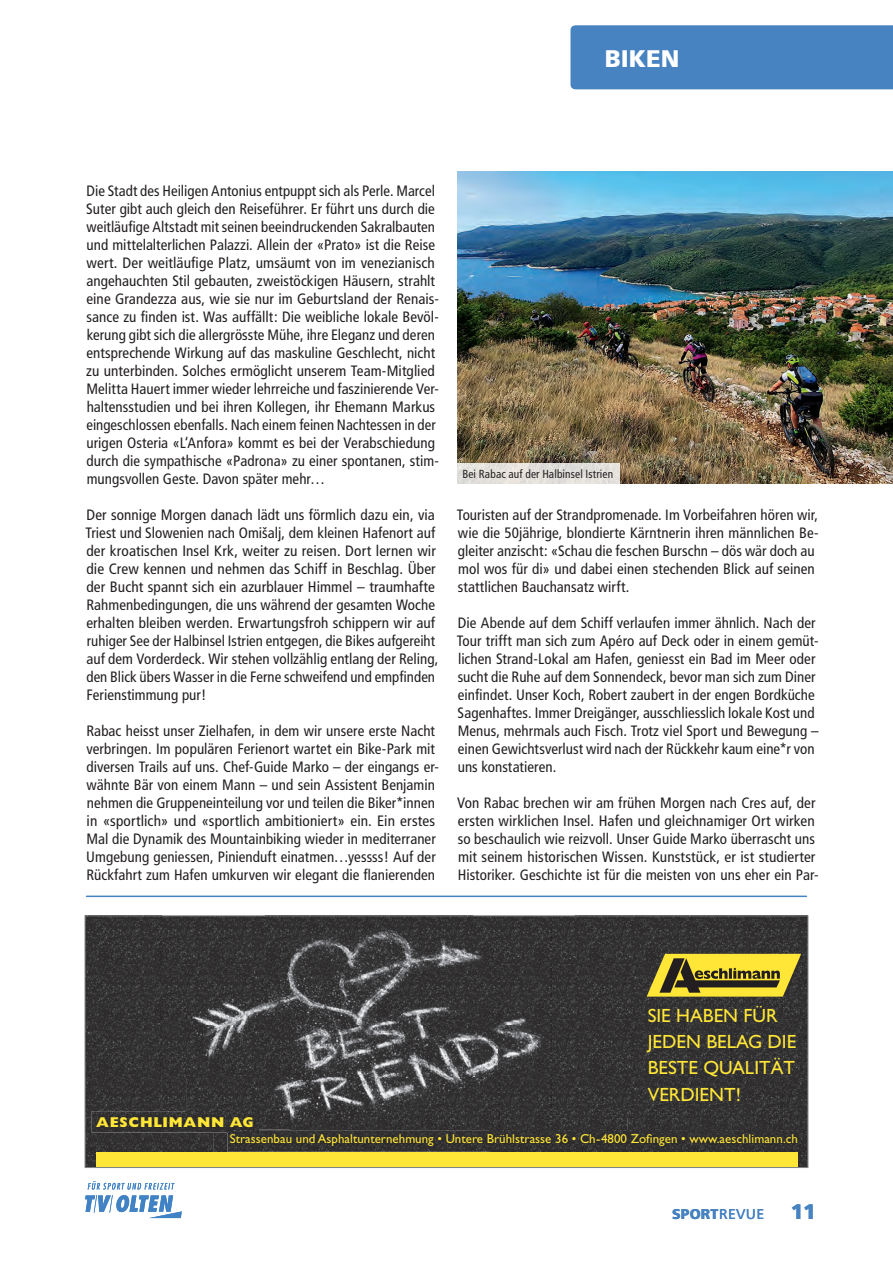
<style>
.page{position:relative;width:893px;height:1263px;background:#fff}
.page>*{position:absolute;margin:0;border:0;box-sizing:border-box;transform-origin:0 0}
.t1{font:900 24px "Frutiger";color:#fff}
.t2{font:900 21px "Frutiger";color:#4782c1}
.t3{font:19.2px/26.4px "Gill Sans";color:#ffe637}
.t4{font:condensed 15px/18px "Frutiger";letter-spacing:.005em;color:#231f20}
.t5{font:14.25px "Gill Sans Extra Bold OV OBIBBC";letter-spacing:.05em;color:#ffe637}
.t6{font:900 14.1px "Frutiger";letter-spacing:.01em;color:#4782c1}
.t7{font:12.9px "Gill Sans";color:#ffe637}
.t8{font:condensed 11.7px "Frutiger";letter-spacing:.015em;color:#231f20}
.s1{font-weight:400}
</style>
<div class="page">
<hr style="left:87px;top:895px;width:719px;height:2px;background:#4782c1">
<img style="left:87px;top:917px;width:178px;height:49px">
<img style="left:265px;top:917px;width:207px;height:5px">
<img style="left:472px;top:917px;width:311px;height:49px">
<img style="left:783px;top:917px;width:23px;height:249px">
<img style="left:87px;top:966px;width:75px;height:200px">
<img style="left:162px;top:966px;width:24px;height:101px">
<img style="left:551px;top:966px;width:180px;height:151px">
<img style="left:731px;top:997px;width:52px;height:134px">
<img style="left:162px;top:1067px;width:52px;height:85px">
<img style="left:214px;top:1129px;width:310px;height:23px">
<img style="left:524px;top:1117px;width:207px;height:14px">
<img style="left:186px;top:922px;width:365px;height:207px">
<img style="left:227px;top:1131px;width:576px;height:21px">
<img style="left:92px;top:1111px;width:167px;height:21px">
<img style="left:186px;top:1111px;width:73px;height:18px">
<img style="left:227px;top:1131px;width:32px;height:1px">
<svg style="left:647px;top:954px;width:154px;height:43px;background:#a99930"></svg>
<div style="left:96px;top:1152px;width:701px;height:15px;background:#ffe637"></div>
<div style="left:85px;top:915px;width:723px;height:253px;border:1px solid #808285"></div>
<svg style="left:88px;top:1181px;width:86px;height:8px"></svg>
<svg style="left:85px;top:1195px;width:97px;height:23px"></svg>
<div style="left:570px;top:26px;width:323px;height:63px;background:#4782c1"></div>
<img style="left:457px;top:171px;width:436px;height:313px">
<svg style="left:457px;top:463px;width:163px;height:21px;background:#e3e0db"></svg>
<h1 class="t1" style="left:605px;top:44px;width:76px">BIKEN</h1>
<h1 class="t1" style="left:615px;top:44px;width:90px">TH MA</h1>
<p class="t4" style="left:86px;top:182px;width:354px">Die Stadt des Heiligen Antonius entpuppt sich als Perle. Marcel Suter gibt auch gleich den Reiseführer. Er führt uns durch die weitläufige Altstadt mit seinen beeindruckenden Sakralbauten und mittelalterlichen Palazzi. Allein der «Prato» ist die Reise wert. Der weitläufige Platz, umsäumt von im venezianisch angehauchten Stil gebauten, zweistöckigen Häusern, strahlt eine Grandezza aus, wie sie nur im Geburtsland der Renais&shy;sance zu finden ist. Was auffällt: Die weibliche lokale Bevöl&shy;kerung gibt sich die allergrösste Mühe, ihre Eleganz und deren entsprechende Wirkung auf das maskuline Geschlecht, nicht zu unterbinden. Solches ermöglicht unserem Team-Mitglied Melitta Hauert immer wieder lehrreiche und faszinierende Ver&shy;haltensstudien und bei ihren Kollegen, ihr Ehemann Markus eingeschlossen ebenfalls. Nach einem feinen Nachtessen in der urigen Osteria «L‘Anfora» kommt es bei der Verabschiedung durch die sympathische «Padrona» zu einer spontanen, stim&shy;mungsvollen Geste. Davon später mehr…</p>
<p class="t4" style="left:85px;top:506px;width:355px">Der sonnige Morgen danach lädt uns förmlich dazu ein, via Triest und Slowenien nach Omišalj, dem kleinen Hafenort auf der kroatischen Insel Krk, weiter zu reisen. Dort lernen wir die Crew kennen und nehmen das Schiff in Beschlag. Über der Bucht spannt sich ein azurblauer Himmel – traumhafte Rahmenbedingungen, die uns während der gesamten Woche erhalten bleiben werden. Erwartungsfroh schippern wir auf ruhiger See der Halbinsel Istrien entgegen, die Bikes aufgereiht auf dem Vorderdeck. Wir stehen vollzählig entlang der Reling, den Blick übers Wasser in die Ferne schweifend und empfinden Ferienstimmung pur!</p>
<p class="t4" style="left:86px;top:722px;width:354px">Rabac heisst unser Zielhafen, in dem wir unsere erste Nacht verbringen. Im populären Ferienort wartet ein Bike-Park mit diversen Trails auf uns. Chef-Guide Marko – der eingangs er&shy;wähnte Bär von einem Mann – und sein Assistent Benjamin nehmen die Gruppeneinteilung vor und teilen die Biker*innen in «sportlich» und «sportlich ambitioniert» ein. Ein erstes Mal die Dynamik des Mountainbiking wieder in mediterraner Umgebung geniessen, Pinienduft einatmen…yessss! Auf der Rückfahrt zum Hafen umkurven wir elegant die flanierenden</p>
<p class="t8" style="left:462px;top:468px;width:152px">Bei Rabac auf der Halbinsel Istrien</p>
<p class="t4" style="left:457px;top:506px;width:363px">Touristen auf der Strandpromenade. Im Vorbeifahren hören wir, wie die 50jährige, blondierte Kärntnerin ihren männlichen Be&shy;gleiter anzischt: «Schau die feschen Burschn – dös wär doch au mol wos für di» und dabei einen stechenden Blick auf seinen stattlichen Bauchansatz wirft.</p>
<p class="t4" style="left:457px;top:614px;width:363px">Die Abende auf dem Schiff verlaufen immer ähnlich. Nach der Tour trifft man sich zum Apéro auf Deck oder in einem gemüt&shy;lichen Strand-Lokal am Hafen, geniesst ein Bad im Meer oder sucht die Ruhe auf dem Sonnendeck, bevor man sich zum Diner einfindet. Unser Koch, Robert zaubert in der engen Bordküche Sagenhaftes. Immer Dreigänger, ausschliesslich lokale Kost und Menus, mehrmals auch Fisch. Trotz viel Sport und Bewegung – einen Gewichtsverlust wird nach der Rückkehr kaum eine*r von uns konstatieren.</p>
<p class="t4" style="left:457px;top:794px;width:363px">Von Rabac brechen wir am frühen Morgen nach Cres auf, der ersten wirklichen Insel. Hafen und gleichnamiger Ort wirken so beschaulich wie reizvoll. Unser Guide Marko überrascht uns mit seinem historischen Wissen. Kunststück, er ist studierter Historiker. Geschichte ist für die meisten von uns eher ein Par-</p>
<p class="t5" style="left:96px;top:1114px;width:159px">AESCHLIMANN AG</p>
<p class="t3" style="left:648px;top:1002px;width:150px">SIE HABEN FÜR<br>JEDEN BELAG DIE<br>BESTE QUALITÄT<br>VERDIENT!</p>
<p class="t7" style="left:230px;top:1131px;width:570px">Strassenbau und Asphaltunternehmung • Untere Brühlstrasse 36 • Ch-4800 Zofingen • www.aeschlimann.ch</p>
<p class="t6" style="left:672px;top:1205px;width:94px">SPORT<span class="s1">REVUE</span></p>
<h2 class="t2" style="left:791px;top:1199px;width:26px">11</h2>
</div>
